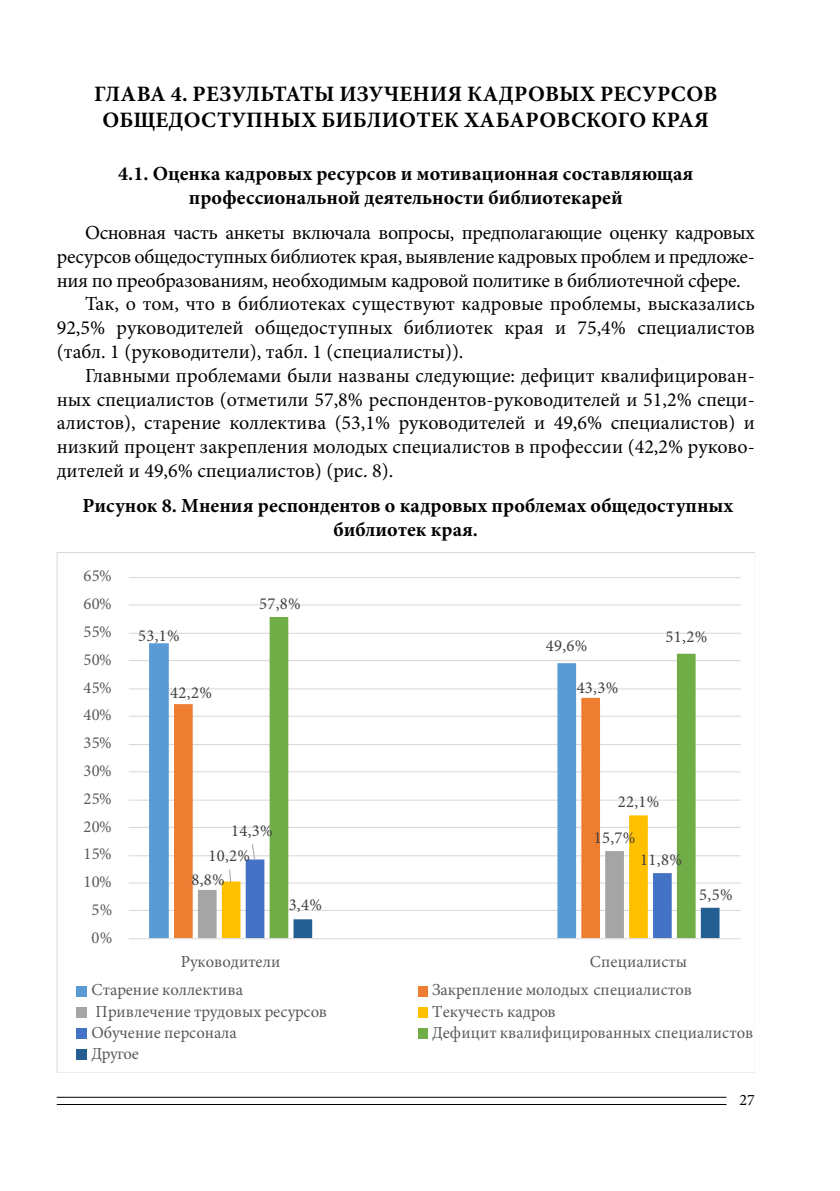
<style>
.page{position:relative;width:840px;height:1191px;background:#fff}
.page>*{position:absolute;margin:0;border:0;box-sizing:border-box;transform-origin:0 0}
.t1{font:700 22px/26.4px "Minion Pro";letter-spacing:.01em;color:#000;text-align:center}
.t2{font:20px "Minion Pro";letter-spacing:-.005em;color:#000}
.t3{font:700 20px/24px "Minion Pro";color:#000;text-align:center}
.t4{font:16.8px "Minion Pro";letter-spacing:.005em;color:#595959}
.t5{font:16.8px "Minion Pro";letter-spacing:.02em;color:#404040}
.t6{font:16px "Minion Pro";color:#000}
</style>
<div class="page">
<hr style="left:57px;top:1104px;width:669px;height:1px;background:#000">
<hr style="left:57px;top:1096px;width:669px;height:1px;background:#000">
<hr style="left:129px;top:910px;width:611px;height:1px;background:#d9d9d9">
<hr style="left:129px;top:882px;width:611px;height:1px;background:#d9d9d9">
<hr style="left:129px;top:855px;width:611px;height:1px;background:#d9d9d9">
<hr style="left:129px;top:827px;width:611px;height:1px;background:#d9d9d9">
<hr style="left:129px;top:799px;width:611px;height:1px;background:#d9d9d9">
<hr style="left:129px;top:771px;width:611px;height:1px;background:#d9d9d9">
<hr style="left:129px;top:744px;width:611px;height:1px;background:#d9d9d9">
<hr style="left:129px;top:715px;width:611px;height:1px;background:#d9d9d9">
<hr style="left:129px;top:688px;width:611px;height:1px;background:#d9d9d9">
<hr style="left:129px;top:660px;width:611px;height:1px;background:#d9d9d9">
<hr style="left:129px;top:633px;width:611px;height:1px;background:#d9d9d9">
<hr style="left:129px;top:604px;width:611px;height:1px;background:#d9d9d9">
<hr style="left:129px;top:577px;width:611px;height:1px;background:#d9d9d9">
<svg style="left:149px;top:643px;width:120px;height:295px"></svg>
<svg style="left:174px;top:698px;width:95px;height:240px"></svg>
<svg style="left:222px;top:815px;width:47px;height:28px"></svg>
<svg style="left:269px;top:617px;width:426px;height:226px"></svg>
<hr style="left:129px;top:938px;width:611px;height:1px;background:#d9d9d9">
<svg style="left:198px;top:843px;width:521px;height:95px"></svg>
<div style="left:76px;top:986px;width:11px;height:11px;background:#5b9bd5"></div>
<div style="left:418px;top:986px;width:9px;height:11px;background:#ed7d31"></div>
<div style="left:76px;top:1007px;width:11px;height:11px;background:#a5a5a5"></div>
<div style="left:418px;top:1007px;width:9px;height:11px;background:#ffc000"></div>
<div style="left:76px;top:1028px;width:11px;height:11px;background:#4472c4"></div>
<div style="left:418px;top:1028px;width:9px;height:11px;background:#70ad47"></div>
<div style="left:76px;top:1049px;width:11px;height:11px;background:#255e91"></div>
<p class="t1" style="left:94px;top:81px;width:624px">ГЛАВА 4. РЕЗУЛЬТАТЫ ИЗУЧЕНИЯ КАДРОВЫХ РЕСУРСОВ<br>ОБЩЕДОСТУПНЫХ БИБЛИОТЕК ХАБАРОВСКОГО КРАЯ</p>
<p class="t3" style="left:118px;top:161px;width:576px">4.1. Оценка кадровых ресурсов и мотивационная составляющая профессиональной деятельности библиотекарей</p>
<p class="t2" style="left:85px;top:219px;width:671px">Основная часть анкеты включала вопросы, предполагающие оценку кадровых</p>
<p class="t2" style="left:57px;top:243px;width:699px">ресурсов общедоступных библиотек края, выявление кадровых проблем и предложе-</p>
<p class="t2" style="left:57px;top:267px;width:685px">ния по преобразованиям, необходимым кадровой политике в библиотечной сфере.</p>
<p class="t2" style="left:85px;top:291px;width:671px">Так, о том, что в библиотеках существуют кадровые проблемы, высказались</p>
<p class="t2" style="left:57px;top:314px;width:699px">92,5% руководителей общедоступных библиотек края и 75,4% специалистов</p>
<p class="t2" style="left:57px;top:338px;width:408px">(табл. 1 (руководители), табл. 1 (специалисты)).</p>
<p class="t2" style="left:85px;top:362px;width:670px">Главными проблемами были названы следующие: дефицит квалифицирован-</p>
<p class="t2" style="left:57px;top:386px;width:699px">ных специалистов (отметили 57,8% респондентов-руководителей и 51,2% специ-</p>
<p class="t2" style="left:57px;top:410px;width:699px">алистов), старение коллектива (53,1% руководителей и 49,6% специалистов) и</p>
<p class="t2" style="left:57px;top:433px;width:699px">низкий процент закрепления молодых специалистов в профессии (42,2% руково-</p>
<p class="t2" style="left:57px;top:457px;width:338px">дителей и 49,6% специалистов) (рис. 8).</p>
<p class="t3" style="left:83px;top:494px;width:651px">Рисунок 8. Мнения респондентов о кадровых проблемах общедоступных библиотек края.</p>
<p class="t4" style="left:84px;top:565px;width:30px">65%</p>
<p class="t4" style="left:84px;top:592px;width:30px">60%</p>
<p class="t4" style="left:84px;top:620px;width:30px">55%</p>
<p class="t4" style="left:84px;top:648px;width:30px">50%</p>
<p class="t4" style="left:84px;top:676px;width:30px">45%</p>
<p class="t4" style="left:84px;top:703px;width:30px">40%</p>
<p class="t4" style="left:84px;top:731px;width:30px">35%</p>
<p class="t4" style="left:84px;top:759px;width:30px">30%</p>
<p class="t4" style="left:84px;top:787px;width:30px">25%</p>
<p class="t4" style="left:84px;top:815px;width:30px">20%</p>
<p class="t4" style="left:84px;top:842px;width:30px">15%</p>
<p class="t4" style="left:84px;top:870px;width:30px">10%</p>
<p class="t4" style="left:92px;top:898px;width:22px">5%</p>
<p class="t4" style="left:92px;top:926px;width:22px">0%</p>
<p class="t5" style="left:138px;top:624px;width:43px">53,1%</p>
<p class="t5" style="left:259px;top:592px;width:43px">57,8%</p>
<p class="t5" style="left:545px;top:634px;width:43px">49,6%</p>
<p class="t5" style="left:170px;top:681px;width:43px">42,2%</p>
<p class="t5" style="left:576px;top:677px;width:43px">43,3%</p>
<p class="t5" style="left:665px;top:625px;width:43px">51,2%</p>
<p class="t5" style="left:231px;top:819px;width:43px">14,3%</p>
<p class="t5" style="left:208px;top:844px;width:43px">10,2%</p>
<p class="t5" style="left:191px;top:868px;width:35px">8,8%</p>
<p class="t5" style="left:288px;top:893px;width:35px">3,4%</p>
<p class="t5" style="left:617px;top:791px;width:43px">22,1%</p>
<p class="t5" style="left:593px;top:826px;width:43px">15,7%</p>
<p class="t5" style="left:640px;top:848px;width:43px">11,8%</p>
<p class="t5" style="left:698px;top:883px;width:35px">5,5%</p>
<p class="t4" style="left:181px;top:950px;width:101px">Руководители</p>
<p class="t4" style="left:589px;top:950px;width:99px">Специалисты</p>
<p class="t4" style="left:91px;top:978px;width:153px">Старение коллектива</p>
<p class="t4" style="left:432px;top:978px;width:261px">Закрепление молодых специалистов</p>
<p class="t4" style="left:95px;top:1000px;width:233px">Привлечение трудовых ресурсов</p>
<p class="t4" style="left:432px;top:1000px;width:125px">Текучесть кадров</p>
<p class="t4" style="left:91px;top:1021px;width:147px">Обучение персонала</p>
<p class="t4" style="left:432px;top:1021px;width:322px">Дефицит квалифицированных специалистов</p>
<p class="t4" style="left:91px;top:1042px;width:49px">Другое</p>
<p class="t6" style="left:739px;top:1089px;width:17px">27</p>
</div>
